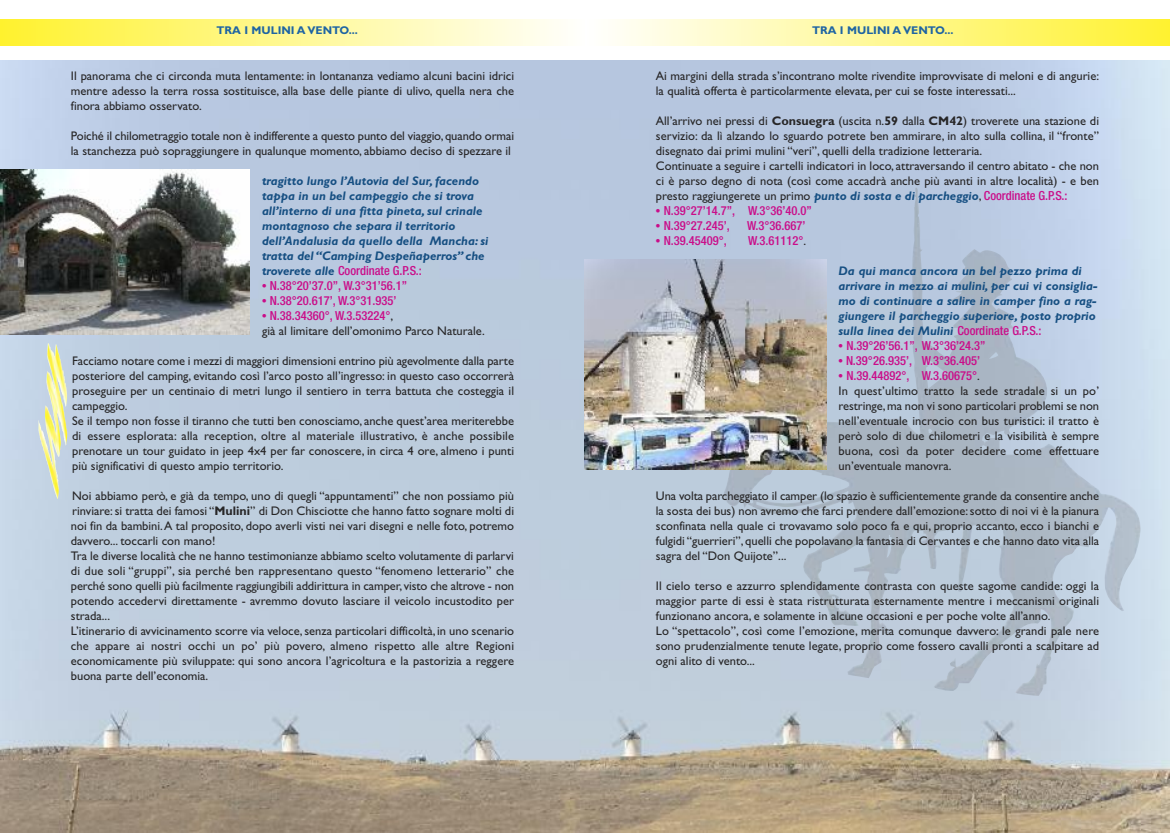
<style>
.page{position:relative;width:1170px;height:833px;background:#fff}
.page>*{position:absolute;margin:0;border:0;box-sizing:border-box;transform-origin:0 0}
.t1{font:12.5px/15px "Gill Sans Std";color:#272627}
.t2{font:italic 700 12.5px/15px "Gill Sans Std";color:#164f82}
.t3{font:500 condensed 12.5px "Helvetica Neue LT Std";color:#ca0d89}
.t4{font:700 11.25px "Gill Sans Std";color:#1e64a3}
.s1{font-family:"Gill Sans Std";font-weight:700;font-style:italic;font-stretch:normal;color:#164f82}
.s2{font-family:"Gill Sans Std";font-weight:700;font-stretch:normal}
.s3{font-family:"Gill Sans Std";font-weight:400;font-stretch:normal;color:#272627}
.s4{font-weight:700}
.s5{font-weight:700;font-style:italic;color:#164f82}
.s6{font-family:"Helvetica Neue LT Std";font-weight:500;font-stretch:condensed;color:#ca0d89}
.s7{font-family:"Helvetica Neue LT Std";font-weight:500;font-style:normal;font-stretch:condensed;color:#ca0d89}
</style>
<div class="page">
<img style="left:0;top:60px;width:1169px;height:773px">
<img style="left:694px;top:187px;width:446px;height:509px">
<div style="left:585px;top:20px;width:584px;height:25px;background:linear-gradient(to right,#fff,#fff231)"></div>
<div style="left:0;top:20px;width:585px;height:25px;background:linear-gradient(to right,#fff22e,#fffffd)"></div>
<img style="left:585px;top:260px;width:241px;height:210px">
<img style="left:0;top:170px;width:249px;height:165px">
<img style="left:38px;top:343px;width:29px;height:122px">
<p class="t4" style="left:216px;top:26px;width:143px">TRA I MULINI A VENTO...</p>
<p class="t4" style="left:812px;top:26px;width:143px">TRA I MULINI A VENTO...</p>
<p class="t1" style="left:71px;top:69px;width:444px;text-align:justify">Il panorama che ci circonda muta lentamente: in lontananza vediamo alcuni bacini idrici mentre adesso la terra rossa sostituisce, alla base delle piante di ulivo, quella nera che finora abbiamo osservato.</p>
<p class="t1" style="left:71px;top:129px;width:444px">Poiché il chilometraggio totale non è indifferente a questo punto del viaggio, quando ormai la stanchezza può sopraggiungere in qualunque momento, abbiamo deciso di spezzare il</p>
<p class="t2" style="left:262px;top:174px;width:228px">tragitto lungo l’Autovia del Sur, facendo tappa in un bel campeggio che si trova all’interno di una fitta pineta, sul crinale montagnoso che separa il territorio dell’Andalusia da quello della Mancha: si tratta del “Camping Despeñaperros” che</p>
<p class="t3" style="left:262px;top:266px;width:161px"><span class="s1">troverete alle</span> Coordinate G.P.S.:</p>
<p class="t3" style="left:262px;top:281px;width:146px"><span class="s2">•</span> N.38°20’37.0”, W.3°31’56.1”</p>
<p class="t3" style="left:262px;top:296px;width:136px"><span class="s2">•</span> N.38°20.617’, W.3°31.935’</p>
<p class="t3" style="left:262px;top:311px;width:132px"><span class="s2">•</span> N.38.34360°, W.3.53224°<span class="s3">,</span></p>
<p class="t1" style="left:262px;top:324px;width:224px">già al limitare dell’omonimo Parco Naturale.</p>
<p class="t1" style="left:72px;top:354px;width:443px">Facciamo notare come i mezzi di maggiori dimensioni entrino più agevolmente dalla parte posteriore del camping, evitando così l’arco posto all’ingresso: in questo caso occorrerà proseguire per un centinaio di metri lungo il sentiero in terra battuta che costeggia il campeggio.<br>Se il tempo non fosse il tiranno che tutti ben conosciamo, anche quest’area meriterebbe di essere esplorata: alla reception, oltre al materiale illustrativo, è anche possibile prenotare un tour guidato in jeep 4x4 per far conoscere, in circa 4 ore, almeno i punti più significativi di questo ampio territorio.</p>
<p class="t1" style="left:71px;top:489px;width:444px">Noi abbiamo però, e già da tempo, uno di quegli “appuntamenti” che non possiamo più rinviare:si tratta dei famosi “<span class="s4">Mulini</span>” di Don Chisciotte che hanno fatto sognare molti di noi fin da bambini.A tal proposito, dopo averli visti nei vari disegni e nelle foto, potremo davvero... toccarli con mano!<br>Tra le diverse località che ne hanno testimonianze abbiamo scelto volutamente di parlarvi di due soli “gruppi”, sia perché ben rappresentano questo “fenomeno letterario” che perché sono quelli più facilmente raggiungibili addirittura in camper, visto che altrove - non potendo accedervi direttamente - avremmo dovuto lasciare il veicolo incustodito per strada...<br>L’itinerario di avvicinamento scorre via veloce,senza particolari difficoltà, in uno scenario che appare ai nostri occhi un po’ più povero, almeno rispetto alle altre Regioni economicamente più sviluppate: qui sono ancora l’agricoltura e la pastorizia a reggere buona parte dell’economia.</p>
<p class="t1" style="left:656px;top:69px;width:444px">Ai margini della strada s’incontrano molte rivendite improvvisate di meloni e di angurie: la qualità offerta è particolarmente elevata, per cui se foste interessati...</p>
<p class="t1" style="left:656px;top:114px;width:444px">All’arrivo nei pressi di <span class="s4">Consuegra</span> (uscita n.<span class="s4">59</span> dalla <span class="s4">CM42</span>) troverete una stazione di servizio: da lì alzando lo sguardo potrete ben ammirare, in alto sulla collina, il “fronte” disegnato dai primi mulini “veri”, quelli della tradizione letteraria.<br>Continuate a seguire i cartelli indicatori in loco, attraversando il centro abitato - che non ci è parso degno di nota (così come accadrà anche più avanti in altre località) - e ben presto raggiungerete un primo <span class="s5">punto di sosta e di parcheggio</span>, <span class="s6">Coordinate G.P.S.:</span></p>
<p class="t3" style="left:656px;top:206px;width:157px"><span class="s2">•</span> N.39°27’14.7”, W.3°36’40.0”</p>
<p class="t3" style="left:656px;top:221px;width:75px"><span class="s2">•</span> N.39°27.245’,</p>
<p class="t3" style="left:747px;top:221px;width:60px">W.3°36.667’</p>
<p class="t3" style="left:656px;top:236px;width:72px"><span class="s2">•</span> N.39.45409°,</p>
<p class="t3" style="left:748px;top:236px;width:60px">W.3.61112°<span class="s3">.</span></p>
<p class="t2" style="left:838px;top:264px;width:259px">Da qui manca ancora un bel pezzo prima di arrivare in mezzo ai mulini, per cui vi consiglia&shy;mo di continuare a salire in camper fino a rag&shy;giungere il parcheggio superiore, posto proprio sulla linea dei Mulini <span class="s7">Coordinate G.P.S.:</span></p>
<p class="t3" style="left:838px;top:341px;width:148px"><span class="s2">•</span> N.39°26’56.1”, W.3°36’24.3”</p>
<p class="t3" style="left:838px;top:356px;width:143px"><span class="s2">•</span> N.39°26.935’, W.3°36.405’</p>
<p class="t3" style="left:838px;top:371px;width:143px"><span class="s2">•</span> N.39.44892°, W.3.60675°<span class="s3">.</span></p>
<p class="t1" style="left:838px;top:384px;width:262px;text-align:justify">In quest’ultimo tratto la sede stradale si un po’ restringe,ma non vi sono particolari problemi se non nell’eventuale incrocio con bus turistici: il tratto è però solo di due chilometri e la visibilità è sempre buona, così da poter decidere come effettuare un’eventuale manovra.</p>
<p class="t1" style="left:656px;top:489px;width:444px;text-align:justify">Una volta parcheggiato il camper (lo spazio è sufficientemente grande da consentire anche la sosta dei bus) non avremo che farci prendere dall’emozione:sotto di noi vi è la pianura sconfinata nella quale ci trovavamo solo poco fa e qui, proprio accanto, ecco i bianchi e fulgidi “guerrieri”, quelli che popolavano la fantasia di Cervantes e che hanno dato vita alla sagra del “Don Quijote”...</p>
<p class="t1" style="left:656px;top:579px;width:444px">Il cielo terso e azzurro splendidamente contrasta con queste sagome candide: oggi la maggior parte di essi è stata ristrutturata esternamente mentre i meccanismi originali funzionano ancora, e solamente in alcune occasioni e per poche volte all’anno.<br>Lo “spettacolo”, così come l’emozione, merita comunque davvero: le grandi pale nere sono prudenzialmente tenute legate, proprio come fossero cavalli pronti a scalpitare ad ogni alito di vento...</p>
</div>
